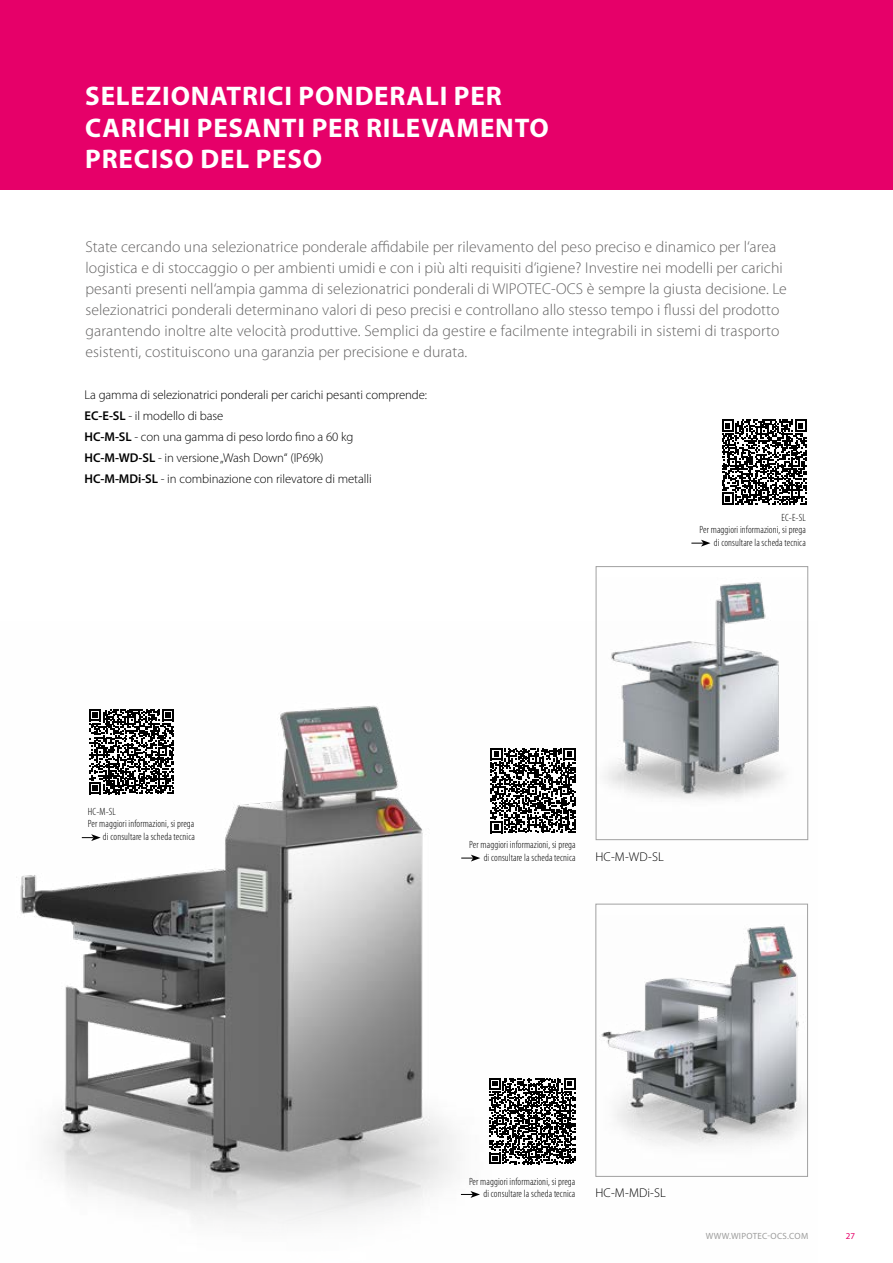
<style>
.page{position:relative;width:893px;height:1263px;background:#fff}
.page>*{position:absolute;margin:0;border:0;box-sizing:border-box;transform-origin:0 0}
.t1{font:700 27px/31.5px "Myriad Pro";letter-spacing:.03em;color:#fff}
.t2{font:300 15.75px/21px "Myriad Pro";letter-spacing:.005em;color:#646363}
.t3{font:300 12.75px/21px "Myriad Pro";letter-spacing:-.005em;color:#000}
.t4{font:300 condensed 10.5px/12.6px "Myriad Pro";letter-spacing:.01em;color:#000;text-align:right}
.t5{font:9px "Myriad Pro";letter-spacing:.03em;color:#9d9d9c}
.t6{font:9px "Myriad Pro";color:#e60069}
.s1{font-weight:600}
</style>
<div class="page">
<img style="left:16px;top:622px;width:793px;height:602px">
<img style="left:598px;top:582px;width:208px;height:256px">
<div style="left:596px;top:566px;width:212px;height:274px;border:1px solid #a1a1a1"></div>
<img style="left:597px;top:915px;width:209px;height:260px">
<div style="left:595px;top:904px;width:213px;height:273px;border:1px solid #a1a1a1"></div>
<svg style="left:82px;top:834px;width:19px;height:7px"></svg>
<svg style="left:722px;top:419px;width:85px;height:86px"></svg>
<div style="left:0;top:0;width:893px;height:189px;background:#e60069"></div>
<svg style="left:89px;top:709px;width:85px;height:85px"></svg>
<svg style="left:490px;top:748px;width:85px;height:85px"></svg>
<svg style="left:489px;top:1078px;width:86px;height:86px"></svg>
<svg style="left:691px;top:540px;width:19px;height:7px"></svg>
<svg style="left:461px;top:1191px;width:19px;height:7px"></svg>
<svg style="left:461px;top:855px;width:19px;height:6px"></svg>
<h1 class="t1" style="left:85px;top:79px;width:465px">SELEZIONATRICI PONDERALI PER<br>CARICHI PESANTI PER RILEVAMENTO<br>PRECISO DEL PESO</h1>
<p class="t2" style="left:85px;top:236px;width:703px">State cercando una selezionatrice ponderale affidabile per rilevamento del peso preciso e dinamico per l‘area logistica e di stoccaggio o per ambienti umidi e con i più alti requisiti d‘igiene? Investire nei modelli per carichi pesanti presenti nell‘ampia gamma di selezionatrici ponderali di WIPOTEC-OCS è sempre la giusta decisione. Le selezionatrici ponderali determinano valori di peso precisi e controllano allo stesso tempo i flussi del prodotto garantendo inoltre alte velocità produttive. Semplici da gestire e facilmente integrabili in sistemi di trasporto esistenti, costituiscono una garanzia per precisione e durata.</p>
<p class="t3" style="left:85px;top:384px;width:344px">La gamma di selezionatrici ponderali per carichi pesanti comprende:<br><span class="s1">EC-E-SL</span> - il modello di base<br><span class="s1">HC-M-SL</span> - con una gamma di peso lordo fino a 60 kg <span class="s1">HC-M-WD-SL</span> - in versione „Wash Down“ (IP69k)<br><span class="s1">HC-M-MDi-SL</span> - in combinazione con rilevatore di metalli</p>
<p class="t4" style="left:699px;top:511px;width:108px">EC-E-SL<br>Per maggiori informazioni, si prega di consultare la scheda tecnica</p>
<p class="t4" style="left:88px;top:805px;width:30px">HC-M-SL</p>
<p class="t4" style="left:88px;top:818px;width:108px">Per maggiori informazioni, si prega</p>
<p class="t4" style="left:103px;top:830px;width:93px">di consultare la scheda tecnica</p>
<p class="t4" style="left:469px;top:839px;width:108px">Per maggiori informazioni, si prega di consultare la scheda tecnica</p>
<p class="t3" style="left:595px;top:846px;width:70px">HC-M-WD-SL</p>
<p class="t4" style="left:469px;top:1175px;width:108px">Per maggiori informazioni, si prega di consultare la scheda tecnica</p>
<p class="t3" style="left:595px;top:1182px;width:72px">HC-M-MDi-SL</p>
<p class="t5" style="left:706px;top:1230px;width:104px">WWW.WIPOTEC-OCS.COM</p>
<p class="t6" style="left:846px;top:1230px;width:11px">27</p>
</div>
